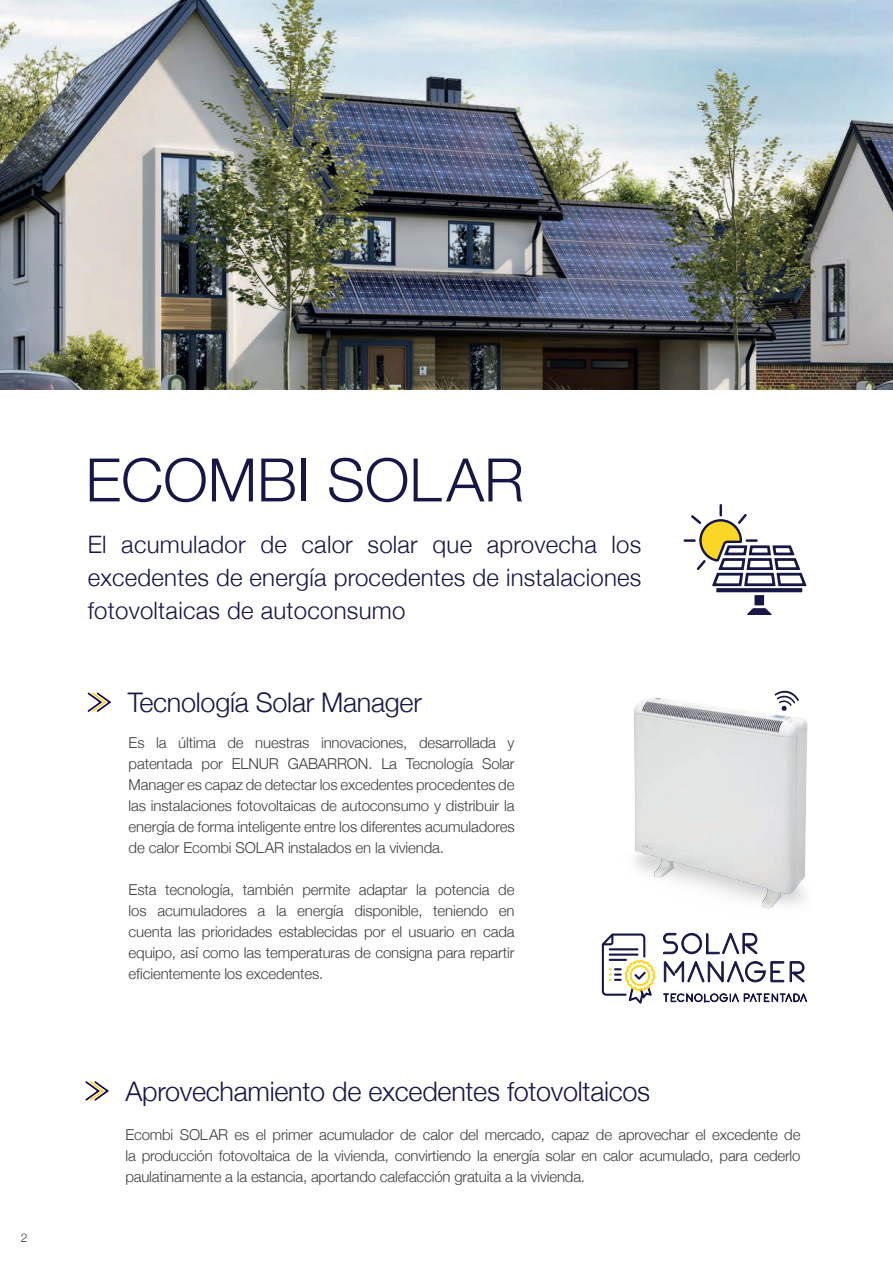
<style>
.page{position:relative;width:893px;height:1263px;background:#fff}
.page>*{position:absolute;margin:0;border:0;box-sizing:border-box;transform-origin:0 0}
.t1{font:300 60px "Helvetica Neue";color:#171746}
.t2{font:300 27px "Helvetica Neue";letter-spacing:-.01em;color:#171746}
.t3{font:300 24px/33px "Helvetica Neue";letter-spacing:.01em;color:#171746;text-align:justify}
.t4{font:300 15px/21px "Helvetica Neue";letter-spacing:-.01em;color:#3e3e3f;text-align:justify}
.t5{font:300 12px "Helvetica Neue";color:#3e3e3f}
</style>
<div class="page">
<img style="left:0;top:0;width:893px;height:389px">
<svg style="left:716px;top:588px;width:86px;height:4px"></svg>
<div style="left:754px;top:595px;width:10px;height:10px;background:#171746"></div>
<svg style="left:747px;top:608px;width:25px;height:7px"></svg>
<svg style="left:684px;top:504px;width:123px;height:82px"></svg>
<img style="left:634px;top:694px;width:174px;height:215px">
<svg style="left:775px;top:690px;width:24px;height:21px"></svg>
<svg style="left:602px;top:933px;width:53px;height:71px"></svg>
<svg style="left:663px;top:932px;width:142px;height:51px"></svg>
<svg style="left:663px;top:993px;width:144px;height:10px"></svg>
<svg style="left:88px;top:692px;width:23px;height:20px"></svg>
<svg style="left:85px;top:1081px;width:24px;height:19px"></svg>
<p class="t5" style="left:21px;top:1228px;width:8px">2</p>
<p class="t1" style="left:85px;top:432px;width:440px">ECOMBI SOLAR</p>
<p class="t3" style="left:88px;top:526px;width:555px">El acumulador de calor solar que aprovecha los excedentes de energía procedentes de instalaciones fotovoltaicas de autoconsumo</p>
<p class="t2" style="left:128px;top:680px;width:296px">Tecnología Solar Manager</p>
<p class="t4" style="left:129px;top:731px;width:387px">Es la última de nuestras innovaciones, desarrollada y patentada por ELNUR GABARRON. La Tecnología Solar Manager es capaz de detectar los excedentes procedentes de las instalaciones fotovoltaicas de autoconsumo y distribuir la energía de forma inteligente entre los diferentes acumuladores de calor Ecombi SOLAR instalados en la vivienda.</p>
<p class="t4" style="left:129px;top:878px;width:387px">Esta tecnología, también permite adaptar la potencia de los acumuladores a la energía disponible, teniendo en cuenta las prioridades establecidas por el usuario en cada equipo, así como las temperaturas de consigna para repartir eficientemente los excedentes.</p>
<p class="t2" style="left:125px;top:1069px;width:526px">Aprovechamiento de excedentes fotovoltaicos</p>
<p class="t4" style="left:125px;top:1123px;width:677px">Ecombi SOLAR es el primer acumulador de calor del mercado, capaz de aprovechar el excedente de la producción fotovoltaica de la vivienda, convirtiendo la energía solar en calor acumulado, para cederlo paulatinamente a la estancia, aportando calefacción gratuita a la vivienda.</p>
</div>
